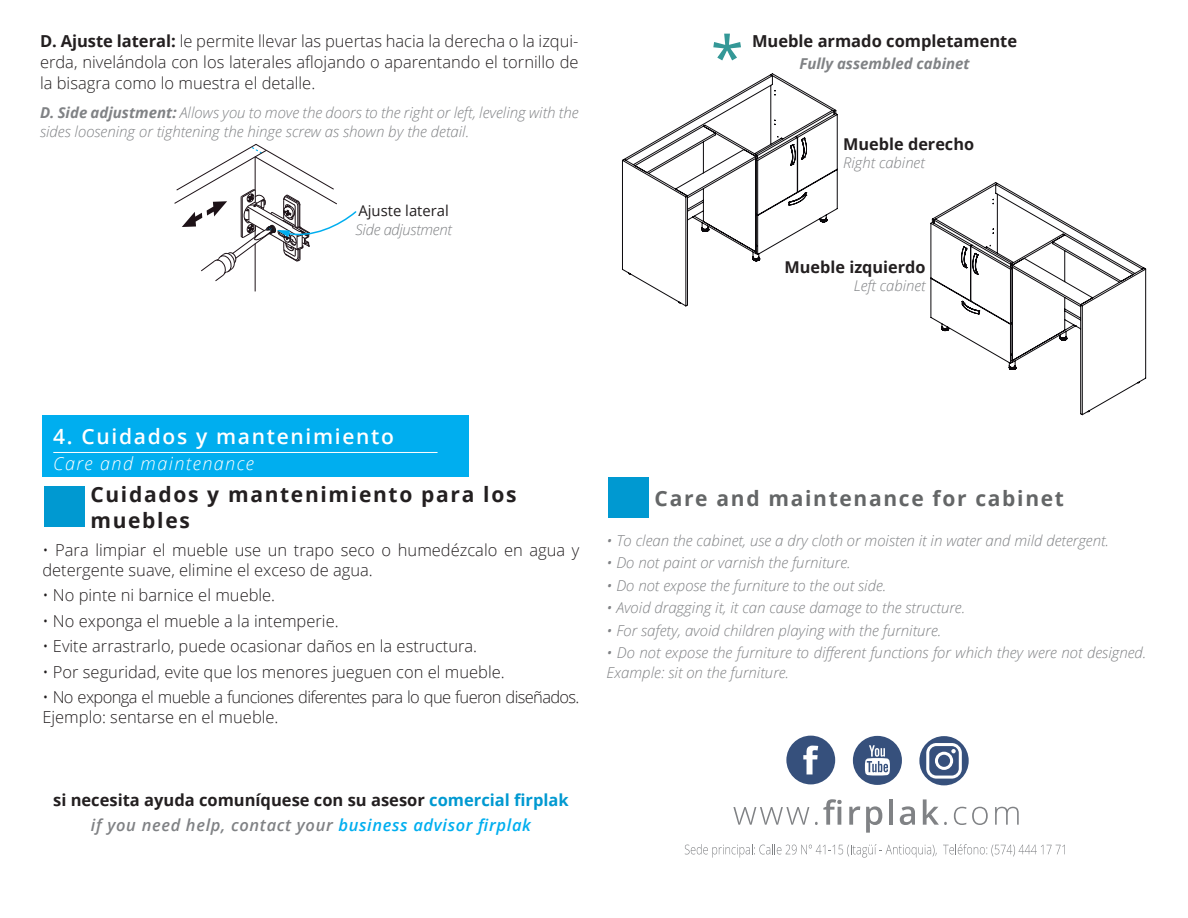
<style>
.page{position:relative;width:1188px;height:918px;background:#fff}
.page>*{position:absolute;margin:0;border:0;box-sizing:border-box;transform-origin:0 0}
.t1{font:700 21px/25.5px "Open Sans";letter-spacing:.08em;color:#231f20}
.t2{font:700 21px "Open Sans";letter-spacing:.08em;color:#646667}
.t3{font:600 21px "Open Sans";letter-spacing:.08em;color:#fff}
.t4{font:italic 300 18px "Open Sans";letter-spacing:.08em;color:#fff}
.t5{font:300 16.5px/21px "Open Sans";color:#231f20}
.t6{font:700 16.5px/25.5px "Open Sans";color:#231f20;text-align:center}
.t7{font:300 16.5px/19.5px "Open Sans";letter-spacing:-.04em;color:#231f20}
.t8{font:700 16.2px "Open Sans";color:#231f20}
.t9{font:italic 300 15px/19.5px "Open Sans";color:#808285}
.t10{font:italic 700 15px "Open Sans";color:#808285}
.t11{font:italic 300 14.85px "Open Sans";color:#808285}
.t12{font:italic 300 14.85px "Open Sans";letter-spacing:-.02em;color:#808285}
.t13{font:14.85px "Open Sans";color:#231f20}
.s1{font-weight:700}
.s2{color:#0099d1}
.s3{font-weight:600;font-style:italic;color:#808285}
.s4{font-weight:600;font-style:italic;color:#00aeef}
</style>
<div class="page">
<hr style="left:255px;top:244px;width:1px;height:47px;background:#1d1217">
<svg style="left:174px;top:144px;width:183px;height:138px"></svg>
<svg style="left:622px;top:73px;width:216px;height:234px"></svg>
<svg style="left:930px;top:182px;width:217px;height:234px"></svg>
<div style="left:43px;top:416px;width:426px;height:61px;background:#00aeef"></div>
<hr style="left:53px;top:452px;width:385px;height:1px;background:#fff">
<div style="left:44px;top:486px;width:40px;height:41px;background:#0099d1"></div>
<div style="left:608px;top:477px;width:41px;height:40px;background:#0099d1"></div>
<div style="left:919px;top:736px;width:50px;height:49px;background:#36507c;border-radius:25px"></div>
<svg style="left:926px;top:743px;width:36px;height:36px"></svg>
<svg style="left:733px;top:807px;width:76px;height:18px"></svg>
<svg style="left:815px;top:799px;width:27px;height:26px"></svg>
<svg style="left:849px;top:806px;width:11px;height:19px"></svg>
<svg style="left:866px;top:806px;width:16px;height:27px"></svg>
<hr style="left:889px;top:799px;width:4px;height:26px;background:#808285">
<svg style="left:900px;top:806px;width:15px;height:19px"></svg>
<svg style="left:923px;top:799px;width:24px;height:26px"></svg>
<svg style="left:954px;top:807px;width:34px;height:18px"></svg>
<svg style="left:995px;top:807px;width:24px;height:18px"></svg>
<svg style="left:685px;top:844px;width:252px;height:14px"></svg>
<svg style="left:943px;top:844px;width:122px;height:12px"></svg>
<div style="left:853px;top:736px;width:49px;height:49px;background:#36507c;border-radius:24px"></div>
<svg style="left:865px;top:745px;width:25px;height:31px"></svg>
<div style="left:786px;top:736px;width:49px;height:48px;background:#36507c;border-radius:50%"></div>
<svg style="left:803px;top:746px;width:15px;height:28px"></svg>
<svg style="left:713px;top:33px;width:28px;height:28px"></svg>
<p class="t5" style="left:40px;top:30px;width:540px;text-align:justify"><span class="s1">D. Ajuste lateral:</span> le permite llevar las puertas hacia la derecha o la izqui&shy;erda, nivelándola con los laterales aflojando o aparentando el tornillo de la bisagra como lo muestra el detalle.</p>
<p class="t9" style="left:40px;top:102px;width:540px"><span class="s1">D. Side adjustment:</span> Allows you to move the doors to the right or left, leveling with the sides loosening or tightening the hinge screw as shown by the detail.</p>
<p class="t13" style="left:358px;top:200px;width:92px">Ajuste lateral</p>
<p class="t12" style="left:355px;top:219px;width:98px">Side adjustment</p>
<p class="t6" style="left:752px;top:28px;width:267px">Mueble armado completamente</p>
<p class="t10" style="left:799px;top:53px;width:172px">Fully assembled cabinet</p>
<p class="t8" style="left:843px;top:133px;width:132px">Mueble derecho</p>
<p class="t11" style="left:843px;top:152px;width:83px">Right cabinet</p>
<p class="t8" style="left:785px;top:256px;width:143px">Mueble izquierdo</p>
<p class="t11" style="left:854px;top:275px;width:73px">Left cabinet</p>
<h1 class="t3" style="left:53px;top:422px;width:342px">4. Cuidados y mantenimiento</h1>
<p class="t4" style="left:53px;top:451px;width:202px">Care and maintenance</p>
<h1 class="t1" style="left:90px;top:481px;width:428px">Cuidados y mantenimiento para los muebles</h1>
<p class="t5" style="left:42px;top:540px;width:539px;line-height:19.5px">• Para limpiar el mueble use un trapo seco o humedézcalo en agua y detergente suave, elimine el exceso de agua.</p>
<p class="t5" style="left:42px;top:584px;width:234px">• No pinte ni barnice el mueble.</p>
<p class="t5" style="left:42px;top:610px;width:298px">• No exponga el mueble a la intemperie.</p>
<p class="t5" style="left:42px;top:635px;width:436px">• Evite arrastrarlo, puede ocasionar daños en la estructura.</p>
<p class="t5" style="left:42px;top:661px;width:464px">• Por seguridad, evite que los menores jueguen con el mueble.</p>
<p class="t7" style="left:42px;top:687px;width:539px">• No exponga el mueble a funciones diferentes para lo que fueron diseñados.<br>Ejemplo: sentarse en el mueble.</p>
<p class="t6" style="left:53px;top:787px;width:517px">si necesita ayuda comuníquese con su asesor <span class="s2">comercial firplak </span><span class="s3">if you need help, contact your</span> <span class="s4">business advisor firplak</span></p>
<h1 class="t2" style="left:655px;top:484px;width:411px">Care and maintenance for cabinet</h1>
<p class="t9" style="left:607px;top:530px;width:504px">• To clean the cabinet, use a dry cloth or moisten it in water and mild detergent.</p>
<p class="t9" style="left:607px;top:552px;width:246px">• Do not paint or varnish the furniture.</p>
<p class="t9" style="left:607px;top:575px;width:281px">• Do not expose the furniture to the out side.</p>
<p class="t9" style="left:607px;top:597px;width:360px">• Avoid dragging it, it can cause damage to the structure.</p>
<p class="t9" style="left:607px;top:620px;width:336px">• For safety, avoid children playing with the furniture.</p>
<p class="t9" style="left:607px;top:642px;width:541px">• Do not expose the furniture to different functions for which they were not designed.<br>Example: sit on the furniture.</p>
</div>
